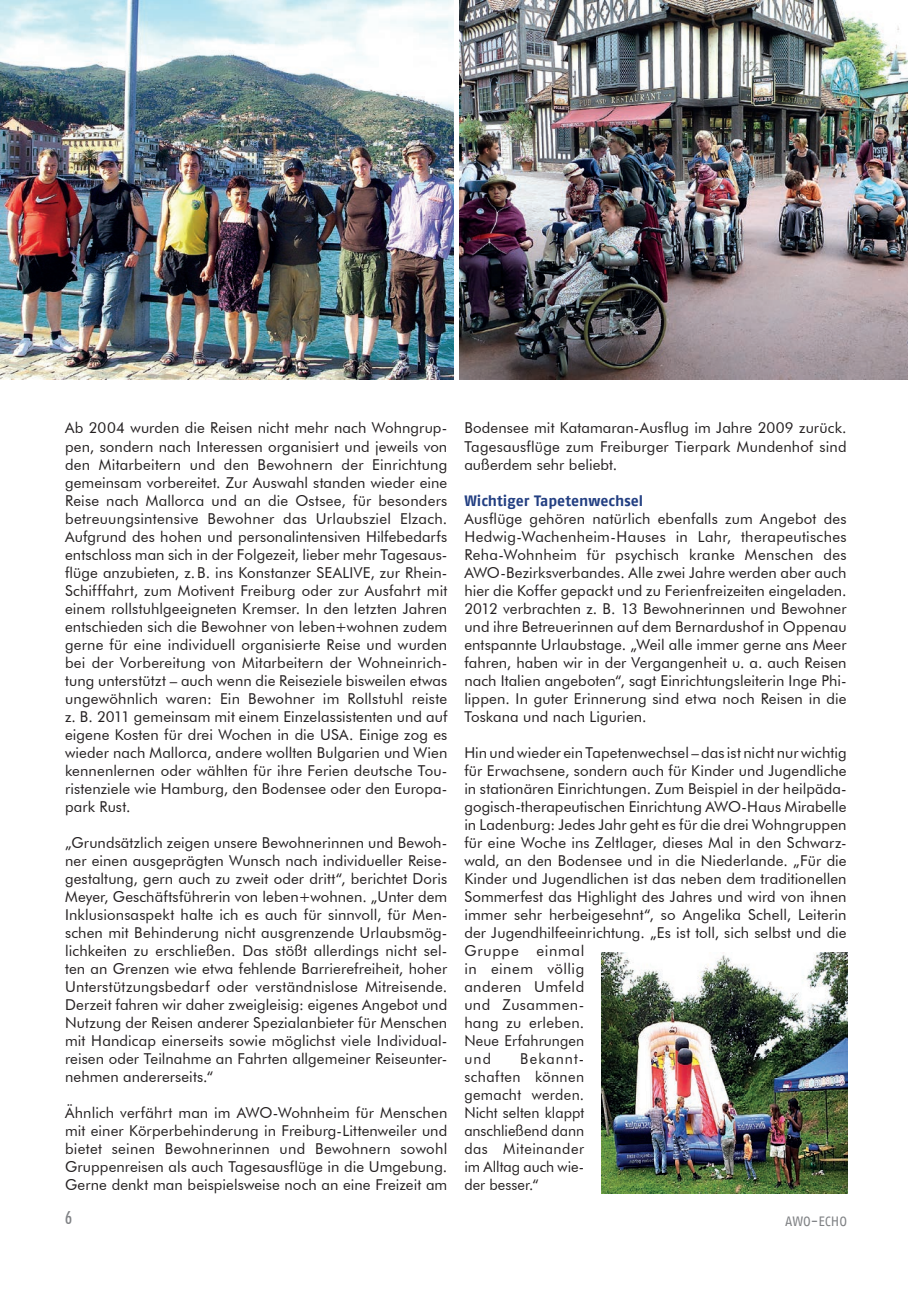
<style>
.page{position:relative;width:919px;height:1289px;background:#fff}
.page>*{position:absolute;margin:0;border:0;box-sizing:border-box;transform-origin:0 0}
.t1{font:500 condensed 18px "Futura BT";color:#808285}
.t2{font:15px/18px "Futura BT";letter-spacing:.005em;color:#231f20;text-align:justify}
.t3{font:700 15px "AWO Fago Office";color:#233f82}
.t4{font:13.5px "AWO Fago Office";color:#808285}
</style>
<div class="page">
<img style="left:459px;top:0;width:448px;height:379px">
<img style="left:0;top:0;width:453px;height:379px">
<img style="left:601px;top:952px;width:246px;height:241px">
<p class="t2" style="left:65px;top:419px;width:384px">Ab 2004 wurden die Reisen nicht mehr nach Wohngrup&shy;pen, sondern nach Interessen organisiert und jeweils von den Mitarbeitern und den Bewohnern der Einrichtung gemeinsam vorbereitet. Zur Auswahl standen wieder eine Reise nach Mallorca und an die Ostsee, für besonders betreuungsintensive Bewohner das Urlaubsziel Elzach.<br>Aufgrund des hohen und personalintensiven Hilfebedarfs entschloss man sich in der Folgezeit, lieber mehr Tagesaus&shy;flüge anzubieten, z.B. ins Konstanzer SEALIVE, zur Rhein-Schifffahrt, zum Motivent Freiburg oder zur Ausfahrt mit einem rollstuhlgeeigneten Kremser. In den letzten Jahren entschieden sich die Bewohner von leben+wohnen zudem gerne für eine individuell organisierte Reise und wurden bei der Vorbereitung von Mitarbeitern der Wohneinrich&shy;tung unterstützt – auch wenn die Reiseziele bisweilen etwas ungewöhnlich waren: Ein Bewohner im Rollstuhl reiste z. B. 2011 gemeinsam mit einem Einzelassistenten und auf eigene Kosten für drei Wochen in die USA. Einige zog es wieder nach Mallorca, andere wollten Bulgarien und Wien kennenlernen oder wählten für ihre Ferien deutsche Tou&shy;ristenziele wie Hamburg, den Bodensee oder den Europa&shy;park Rust.</p>
<p class="t2" style="left:65px;top:833px;width:384px">„Grundsätzlich zeigen unsere Bewohnerinnen und Bewoh&shy;ner einen ausgeprägten Wunsch nach individueller Reise&shy;gestaltung, gern auch zu zweit oder dritt“, berichtet Doris Meyer, Geschäftsführerin von leben+wohnen. „Unter dem Inklusionsaspekt halte ich es auch für sinnvoll, für Men&shy;schen mit Behinderung nicht ausgrenzende Urlaubsmög&shy;lichkeiten zu erschließen. Das stößt allerdings nicht sel&shy;ten an Grenzen wie etwa fehlende Barrierefreiheit, hoher Unterstützungsbedarf oder verständnislose Mitreisende.<br>Derzeit fahren wir daher zweigleisig: eigenes Angebot und Nutzung der Reisen anderer Spezialanbieter für Menschen mit Handicap einerseits sowie möglichst viele Individual&shy;reisen oder Teilnahme an Fahrten allgemeiner Reiseunter&shy;nehmen andererseits.“</p>
<p class="t2" style="left:65px;top:1103px;width:384px">Ähnlich verfährt man im AWO-Wohnheim für Menschen mit einer Körperbehinderung in Freiburg-Littenweiler und bietet seinen Bewohnerinnen und Bewohnern sowohl Gruppenreisen als auch Tagesausflüge in die Umgebung.<br>Gerne denkt man beispielsweise noch an eine Freizeit am</p>
<p class="t2" style="left:464px;top:419px;width:384px">Bodensee mit Katamaran-Ausflug im Jahre 2009 zurück.<br>Tagesausflüge zum Freiburger Tierpark Mundenhof sind außerdem sehr beliebt.</p>
<p class="t3" style="left:464px;top:491px;width:180px">Wichtiger Tapetenwechsel</p>
<p class="t2" style="left:464px;top:509px;width:384px">Ausflüge gehören natürlich ebenfalls zum Angebot des Hedwig-Wachenheim-Hauses in Lahr, therapeutisches Reha-Wohnheim für psychisch kranke Menschen des AWO-Bezirksverbandes. Alle zwei Jahre werden aber auch hier die Koffer gepackt und zu Ferienfreizeiten eingeladen.<br>2012 verbrachten z. B. 13 Bewohnerinnen und Bewohner und ihre Betreuerinnen auf dem Bernardushof in Oppenau entspannte Urlaubstage. „Weil alle immer gerne ans Meer fahren, haben wir in der Vergangenheit u. a. auch Reisen nach Italien angeboten“, sagt Einrichtungsleiterin Inge Phi&shy;lippen. In guter Erinnerung sind etwa noch Reisen in die Toskana und nach Ligurien.</p>
<p class="t2" style="left:464px;top:743px;width:384px;text-align:left">Hin und wieder ein Tapetenwechsel – das ist nicht nur wichtig für Erwachsene, sondern auch für Kinder und Jugendliche in stationären Einrichtungen. Zum Beispiel in der heilpäda&shy;gogisch-therapeutischen Einrichtung AWO-Haus Mirabelle in Ladenburg: Jedes Jahr geht es für die drei Wohngruppen für eine Woche ins Zeltlager, dieses Mal in den Schwarz&shy;wald, an den Bodensee und in die Niederlande. „Für die Kinder und Jugendlichen ist das neben dem traditionellen Sommerfest das Highlight des Jahres und wird von ihnen immer sehr herbeigesehnt“, so Angelika Schell, Leiterin der Jugendhilfeeinrichtung. „Es ist toll, sich selbst und die Gruppe einmal<br>in einem völlig<br>anderen Umfeld<br>und Zusammen-<br>hang zu erleben.<br>Neue Erfahrungen<br>und</p>
<p class="t2" style="left:464px;top:1049px;width:121px;text-indent:56px">Bekannt&shy;schaften können gemacht werden.<br>Nicht selten klappt anschließend dann das Miteinander im Alltag auch wie&shy;der besser.“</p>
<p class="t1" style="left:65px;top:1206px;width:8px">6</p>
<p class="t4" style="left:785px;top:1213px;width:64px">AWO-ECHO</p>
</div>
